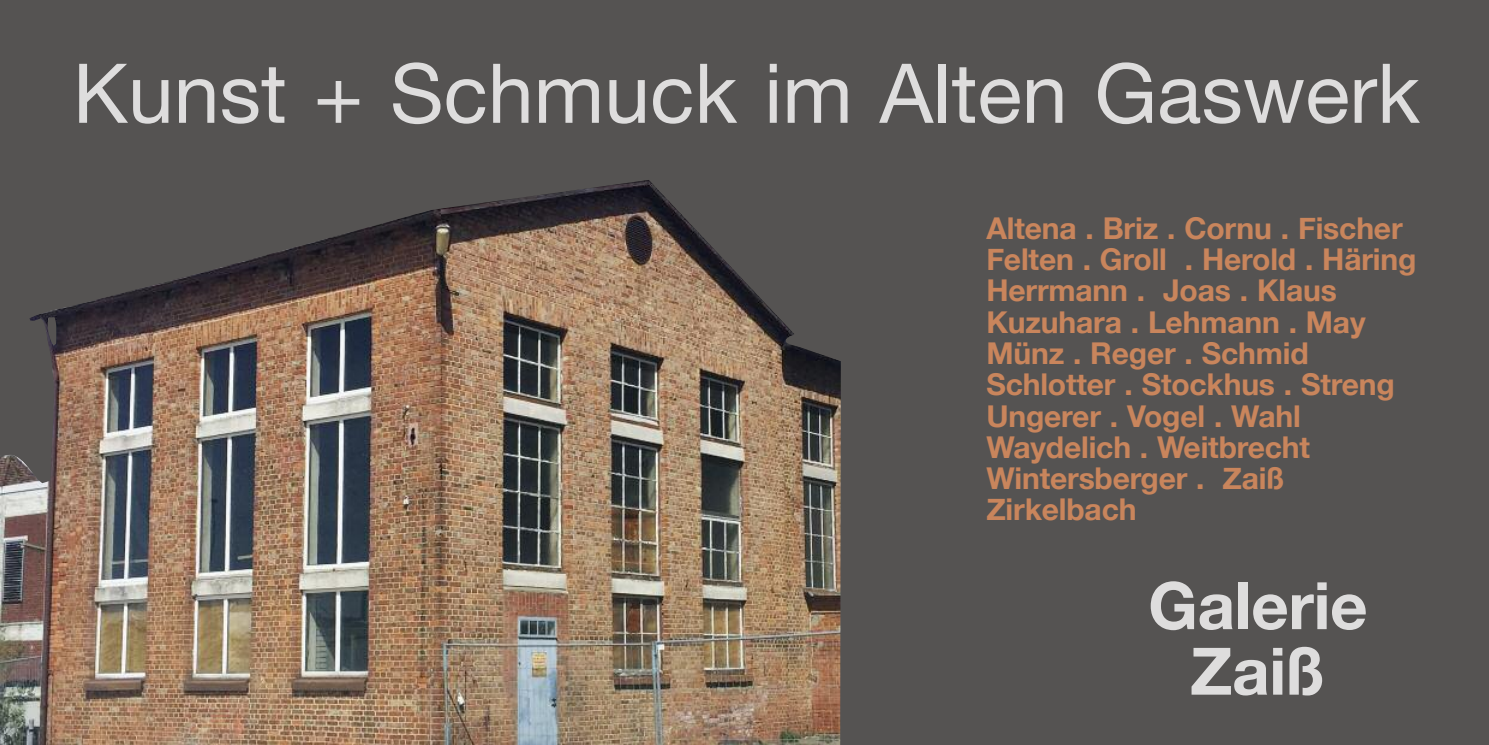
<style>
.page{position:relative;width:1489px;height:745px;background:#fff}
.page>*{position:absolute;margin:0;border:0;box-sizing:border-box;transform-origin:0 0}
.t1{font:82.5px "Helvetica Neue";color:#dedddd}
.t2{font:700 65.5px/65.5px "Helvetica Neue";letter-spacing:-.005em;color:#dedddd;text-align:center}
.t3{font:700 30px/31.2px "Helvetica Neue";letter-spacing:-.005em;color:#c9855c}
</style>
<div class="page">
<div style="left:0;top:0;width:1488px;height:744px;background:#555352"></div>
<img style="left:0;top:180px;width:840px;height:564px">
<h1 class="t1" style="left:73px;top:44px;width:1348px">Kunst + Schmuck im Alten Gaswerk</h1>
<p class="t3" style="left:986px;top:211px;width:431px">Altena . Briz . Cornu . Fischer<br>Felten . Groll . Herold . Häring<br>Herrmann . Joas . Klaus<br>Kuzuhara . Lehmann . May<br>Münz . Reger . Schmid<br>Schlotter . Stockhus . Streng<br>Ungerer . Vogel . Wahl<br>Waydelich . Weitbrecht<br>Wintersberger . Zaiß<br>Zirkelbach</p>
<h2 class="t2" style="left:1148px;top:571px;width:221px">Galerie<br>Zaiß</h2>
</div>
